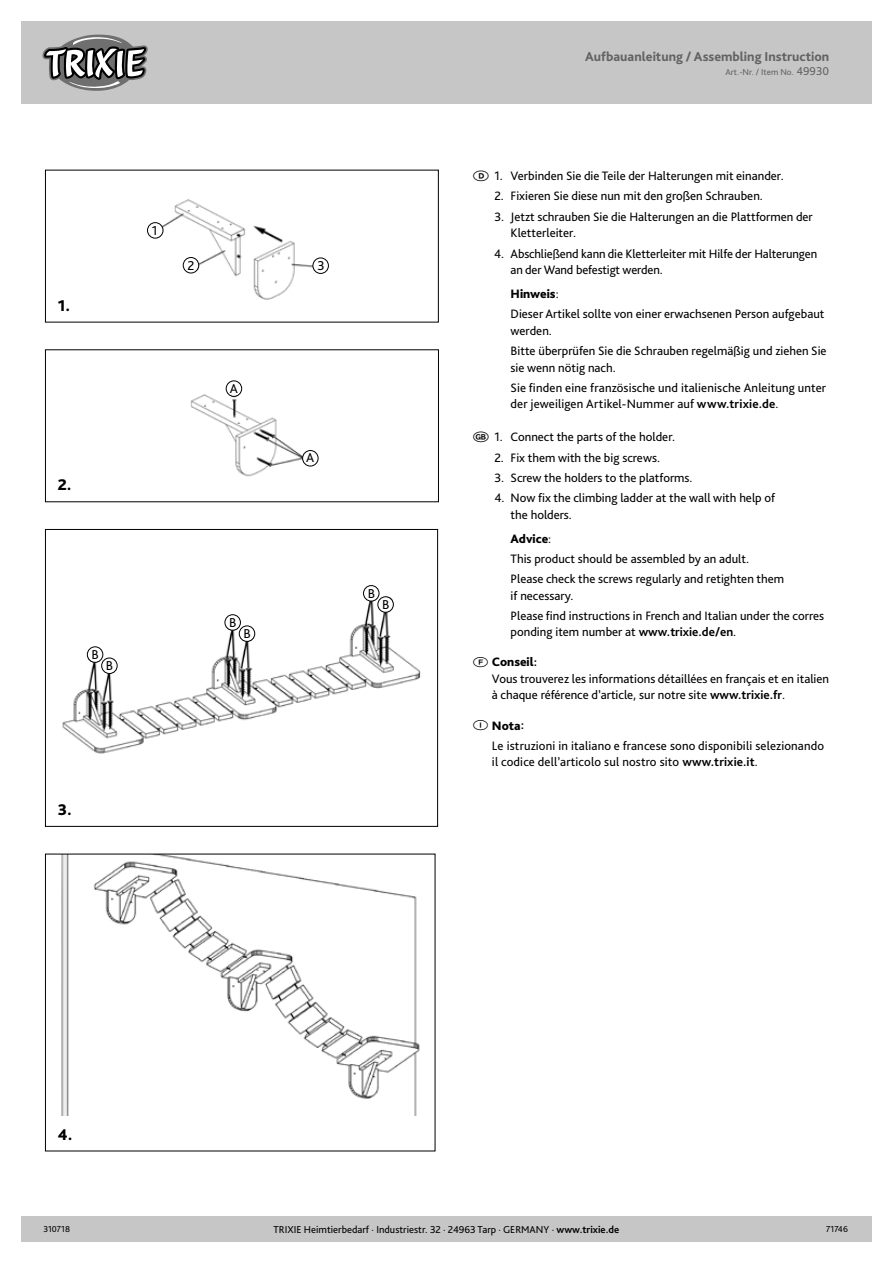
<style>
.page{position:relative;width:893px;height:1263px;background:#fff}
.page>*{position:absolute;margin:0;border:0;box-sizing:border-box;transform-origin:0 0}
.t1{font:800 16.2px "Bliss Pro";color:#000}
.t2{font:800 13.5px "Bliss Pro";color:#646363}
.t3{font:13.5px "Bliss Pro";color:#000}
.t4{font:12.75px/20.2px "Bliss Pro";color:#000}
.t5{font:10.5px "Bliss Pro";color:#000}
.t6{font:9px "Bliss Pro";color:#646363}
.t7{font:9px "Bliss Pro";color:#000}
.s1{font-size:12px}
.s2{font-weight:800}
.s3{font-weight:700}
</style>
<div class="page">
<div style="left:21px;top:1216px;width:851px;height:26px;background:#c6c6c6"></div>
<div style="left:21px;top:21px;width:851px;height:83px;background:#c6c6c6"></div>
<svg style="left:42px;top:34px;width:106px;height:57px"></svg>
<img style="left:62px;top:585px;width:359px;height:169px">
<div style="left:45px;top:529px;width:393px;height:298px;border:1px solid #000"></div>
<img style="left:61px;top:856px;width:359px;height:259px">
<img style="left:147px;top:199px;width:182px;height:100px">
<img style="left:190px;top:382px;width:129px;height:95px">
<div style="left:87px;top:647px;width:16px;height:15px;background:#fff;border-radius:50%"></div>
<div style="left:87px;top:646px;width:16px;height:17px;border:1px solid #000;border-radius:50%"></div>
<div style="left:225px;top:615px;width:15px;height:15px;background:#fff;border-radius:50%"></div>
<div style="left:225px;top:614px;width:16px;height:17px;border:1px solid #000;border-radius:50%"></div>
<div style="left:226px;top:381px;width:16px;height:15px;background:#fff;border-radius:50%"></div>
<div style="left:226px;top:380px;width:16px;height:17px;border:1px solid #000;border-radius:50%"></div>
<div style="left:147px;top:223px;width:16px;height:15px;background:#fff;border-radius:50%"></div>
<div style="left:147px;top:222px;width:16px;height:16px;border:1px solid #000;border-radius:50%"></div>
<div style="left:183px;top:257px;width:16px;height:16px;background:#fff;border-radius:50%"></div>
<div style="left:183px;top:257px;width:16px;height:16px;border:1px solid #000;border-radius:50%"></div>
<div style="left:313px;top:258px;width:15px;height:15px;background:#fff;border-radius:50%"></div>
<div style="left:313px;top:258px;width:16px;height:16px;border:1px solid #000;border-radius:50%"></div>
<div style="left:303px;top:450px;width:15px;height:16px;background:#fff;border-radius:50%"></div>
<div style="left:302px;top:450px;width:16px;height:16px;border:1px solid #000;border-radius:50%"></div>
<div style="left:363px;top:586px;width:16px;height:15px;background:#fff;border-radius:50%"></div>
<div style="left:363px;top:585px;width:16px;height:16px;border:1px solid #000;border-radius:50%"></div>
<div style="left:102px;top:658px;width:15px;height:15px;background:#fff;border-radius:50%"></div>
<div style="left:101px;top:658px;width:17px;height:16px;border:1px solid #000;border-radius:50%"></div>
<div style="left:239px;top:626px;width:16px;height:15px;background:#fff;border-radius:50%"></div>
<div style="left:239px;top:625px;width:16px;height:17px;border:1px solid #000;border-radius:50%"></div>
<div style="left:378px;top:597px;width:15px;height:15px;background:#fff;border-radius:50%"></div>
<div style="left:377px;top:596px;width:17px;height:17px;border:1px solid #000;border-radius:50%"></div>
<p class="t1" style="left:58px;top:295px;width:14px">1.</p>
<p class="t1" style="left:58px;top:475px;width:15px">2.</p>
<p class="t3" style="left:152px;top:222px;width:7px">1</p>
<p class="t3" style="left:188px;top:257px;width:8px">2</p>
<p class="t3" style="left:317px;top:257px;width:9px">3</p>
<p class="t3" style="left:230px;top:380px;width:10px">A</p>
<p class="t3" style="left:306px;top:449px;width:10px">A</p>
<p class="t3" style="left:92px;top:646px;width:9px">B</p>
<p class="t3" style="left:106px;top:657px;width:9px">B</p>
<p class="t3" style="left:229px;top:614px;width:9px">B</p>
<p class="t3" style="left:243px;top:625px;width:9px">B</p>
<p class="t3" style="left:368px;top:585px;width:9px">B</p>
<p class="t3" style="left:382px;top:596px;width:9px">B</p>
<p class="t1" style="left:58px;top:799px;width:16px">3.</p>
<p class="t2" style="left:585px;top:48px;width:246px">Aufbauanleitung / Assembling Instruction</p>
<p class="t6" style="left:725px;top:66px;width:105px">Art.-Nr. / Item No. <span class="s1">49930</span></p>
<p class="t4" style="left:494px;top:166px;width:291px">1. Verbinden Sie die Teile der Halterungen mit einander.</p>
<p class="t4" style="left:494px;top:186px;width:270px">2. Fixieren Sie diese nun mit den großen Schrauben.</p>
<p class="t4" style="left:511px;top:208px;width:304px;line-height:16.5px;text-indent:-16px">3. Jetzt schrauben Sie die Halterungen an die Plattformen der<br>Kletterleiter.</p>
<p class="t4" style="left:511px;top:245px;width:308px;line-height:16.5px;text-indent:-16px">4. Abschließend kann die Kletterleiter mit Hilfe der Halterungen an der Wand befestigt werden.</p>
<p class="t4" style="left:511px;top:283px;width:315px"><span class="s2">Hinweis</span>:<br>Dieser Artikel sollte von einer erwachsenen Person aufgebaut</p>
<p class="t4" style="left:511px;top:320px;width:318px">werden.<br>Bitte überprüfen Sie die Schrauben regelmäßig und ziehen Sie</p>
<p class="t4" style="left:511px;top:357px;width:317px">sie wenn nötig nach.<br>Sie finden eine französische und italienische Anleitung unter</p>
<p class="t4" style="left:511px;top:394px;width:270px">der jeweiligen Artikel-Nummer auf <span class="s3">www.trixie.de</span>.</p>
<p class="t4" style="left:494px;top:427px;width:182px">1. Connect the parts of the holder.</p>
<p class="t4" style="left:494px;top:447px;width:167px">2. Fix them with the big screws.</p>
<p class="t4" style="left:494px;top:467px;width:200px">3. Screw the holders to the platforms.</p>
<p class="t4" style="left:511px;top:489px;width:266px;line-height:16.5px;text-indent:-16px">4. Now fix the climbing ladder at the wall with help of the holders.</p>
<p class="t4" style="left:511px;top:528px;width:275px"><span class="s2">Advice</span>:<br>This product should be assembled by an adult.<br>Please check the screws regularly and retighten them</p>
<p class="t4" style="left:511px;top:585px;width:315px">if necessary.<br>Please find instructions in French and Italian under the corres</p>
<p class="t4" style="left:511px;top:622px;width:227px">ponding item number at <span class="s3">www.trixie.de/en</span>.</p>
<p class="t4" style="left:492px;top:653px;width:339px;line-height:16.5px"><span class="s2">Conseil</span><span class="s3">:<br></span>Vous trouverez les informations détaillées en français et en italien à chaque référence d’article, sur notre site <span class="s3">www.trixie.fr</span>.</p>
<p class="t4" style="left:492px;top:715px;width:334px;line-height:19.6px"><span class="s2">Nota</span><span class="s3">:<br></span>Le istruzioni in italiano e francese sono disponibili selezionando</p>
<p class="t4" style="left:492px;top:751px;width:267px">il codice dell’articolo sul nostro sito <span class="s3">www.trixie.it</span>.</p>
<p class="t1" style="left:58px;top:1125px;width:16px">4.</p>
<p class="t7" style="left:44px;top:1223px;width:28px">310718</p>
<p class="t5" style="left:274px;top:1223px;width:347px">TRIXIE Heimtierbedarf · Industriestr. 32 · 24963 Tarp · GERMANY · <span class="s3">www.trixie.de</span></p>
<p class="t7" style="left:826px;top:1223px;width:23px">71746</p>
</div>
